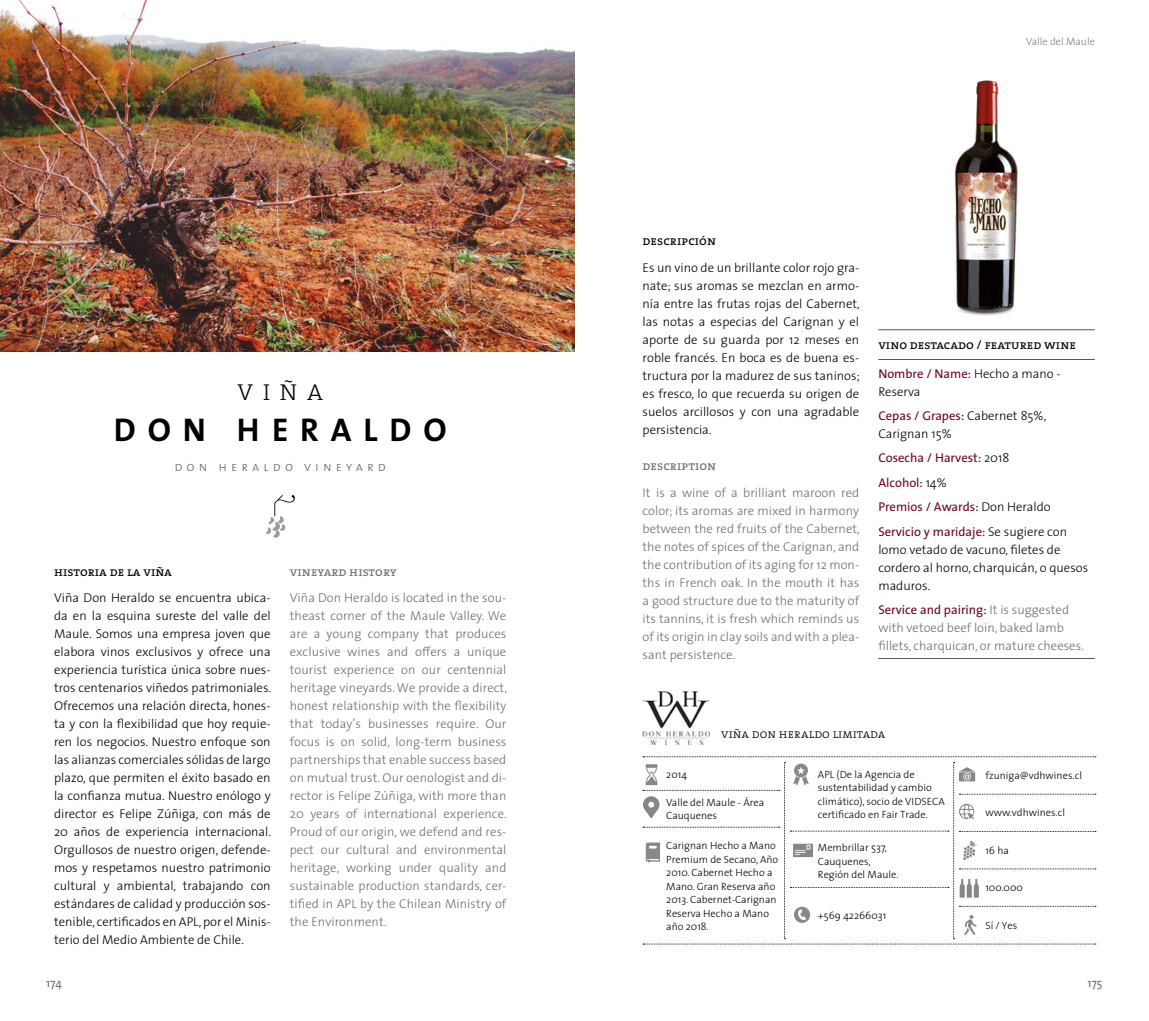
<style>
.page{position:relative;width:1149px;height:1021px;background:#fff}
.page>*{position:absolute;margin:0;border:0;box-sizing:border-box;transform-origin:0 0}
.t1{font:700 33px "The Sans";letter-spacing:.36em;color:#000}
.t2{font:300 23.1px "The Serif";color:#000}
.t3{font:13.5px "The Sans Light Caps";letter-spacing:.3em;color:#706f6f}
.t4{font:300 12.75px/18px "The Sans";color:#000}
.t5{font:300 12.75px/18px "The Sans";color:#706f6f;text-align:justify}
.t6{font:12.75px/24.5px "The Sans";color:#6d0520}
.t7{font:12.75px "The Serif Regular Caps";color:#000}
.t8{font:12.75px "The Serif Regular Caps";color:#706f6f}
.t9{font:12.75px "The Serif Light Caps";color:#000}
.t10{font:12px "The Sans";color:#706f6f}
.t11{font:300 10.5px/13.5px "The Sans";color:#000}
.t12{font:200 10.5px "The Sans";color:#706f6f}
.s1{font-weight:400;color:#6d0520}
.s2{font-weight:300;color:#000}
</style>
<div class="page">
<img style="left:0;top:0;width:574px;height:352px">
<svg style="left:266px;top:495px;width:29px;height:42px"></svg>
<img style="left:954px;top:80px;width:64px;height:236px">
<hr style="left:878px;top:329px;width:216px;height:1px;background:#575756">
<hr style="left:878px;top:359px;width:216px;height:1px;background:#575756">
<hr style="left:878px;top:658px;width:216px;height:1px;background:#575756">
<svg style="left:642px;top:756px;width:453px;height:188px"></svg>
<img style="left:642px;top:691px;width:67px;height:53px">
<h2 class="t2" style="left:237px;top:373px;width:87px">viña</h2>
<h1 class="t1" style="left:114px;top:402px;width:334px">DON HERALDO</h1>
<p class="t3" style="left:174px;top:458px;width:213px">don heraldo vineyard</p>
<p class="t7" style="left:54px;top:561px;width:119px">historia de la viña</p>
<p class="t4" style="left:54px;top:588px;width:218px;text-align:justify">Viña Don Heraldo se encuentra ubica&shy;da en la esquina sureste del valle del Maule. Somos una empresa joven que elabora vinos exclusivos y ofrece una experiencia turística única sobre nues&shy;tros centenarios viñedos patrimoniales.<br>Ofrecemos una relación directa, hones&shy;ta y con la flexibilidad que hoy requie&shy;ren los negocios. Nuestro enfoque son las alianzas comerciales sólidas de largo plazo, que permiten el éxito basado en la confianza mutua. Nuestro enólogo y director es Felipe Zúñiga, con más de 20 años de experiencia internacional.<br>Orgullosos de nuestro origen, defende&shy;mos y respetamos nuestro patrimonio cultural y ambiental, trabajando con estándares de calidad y producción sos&shy;tenible, certificados en APL, por el Minis&shy;terio del Medio Ambiente de Chile.</p>
<p class="t8" style="left:290px;top:561px;width:108px">vineyard history</p>
<p class="t5" style="left:290px;top:588px;width:219px">Viña Don Heraldo is located in the sou&shy;theast corner of the Maule Valley. We are a young company that produces exclusive wines and offers a unique tourist experience on our centennial heritage vineyards. We provide a direct, honest relationship with the flexibility that today’s businesses require. Our focus is on solid, long-term business partnerships that enable success based on mutual trust. Our oenologist and di&shy;rector is Felipe Zúñiga, with more than 20 years of international experience.<br>Proud of our origin, we defend and res&shy;pect our cultural and environmental heritage, working under quality and sustainable production standards, cer&shy;tified in APL by the Chilean Ministry of the Environment.</p>
<p class="t12" style="left:1025px;top:35px;width:70px">Valle del Maule</p>
<p class="t7" style="left:642px;top:230px;width:75px">descripción</p>
<p class="t4" style="left:642px;top:258px;width:219px;text-align:justify">Es un vino de un brillante color rojo gra&shy;nate; sus aromas se mezclan en armo&shy;nía entre las frutas rojas del Cabernet, las notas a especias del Carignan y el aporte de su guarda por 12 meses en roble francés. En boca es de buena es&shy;tructura por la madurez de sus taninos; es fresco, lo que recuerda su origen de suelos arcillosos y con una agradable persistencia.</p>
<p class="t8" style="left:642px;top:455px;width:75px">description</p>
<p class="t5" style="left:642px;top:483px;width:219px">It is a wine of a brilliant maroon red color; its aromas are mixed in harmony between the red fruits of the Cabernet, the notes of spices of the Carignan, and the contribution of its aging for 12 mon&shy;ths in French oak. In the mouth it has a good structure due to the maturity of its tannins, it is fresh which reminds us of its origin in clay soils and with a plea&shy;sant persistence.</p>
<p class="t7" style="left:878px;top:334px;width:199px">vino destacado / featured wine</p>
<p class="t4" style="left:878px;top:364px;width:184px"><span class="s1">Nombre / Name:</span> Hecho a mano -<br>Reserva</p>
<p class="t4" style="left:878px;top:406px;width:169px"><span class="s1">Cepas / Grapes:</span> Cabernet 85%,<br>Carignan 15%</p>
<p class="t6" style="left:878px;top:445px;width:190px">Cosecha / Harvest: <span class="s2">2018<br></span>Alcohol: <span class="s2">14%<br></span>Premios / Awards: <span class="s2">Don Heraldo<br></span>Servicio y maridaje: <span class="s2">Se sugiere con</span></p>
<p class="t4" style="left:878px;top:540px;width:211px">lomo vetado de vacuno, filetes de cordero al horno, charquicán, o quesos maduros.</p>
<p class="t5" style="left:878px;top:600px;width:207px;text-align:left"><span class="s1">Service and pairing:</span> It is suggested with vetoed beef loin, baked lamb fillets, charquican, or mature cheeses.</p>
<p class="t9" style="left:721px;top:723px;width:165px">viña don heraldo limitada</p>
<p class="t11" style="left:666px;top:766px;width:22px">2014</p>
<p class="t11" style="left:666px;top:795px;width:99px">Valle del Maule - Área<br>Cauquenes</p>
<p class="t11" style="left:817px;top:767px;width:128px">APL (De la Agencia de sustentabilidad y cambio climático), socio de VIDSECA certificado en Fair Trade.</p>
<p class="t11" style="left:666px;top:838px;width:113px">Carignan Hecho a Mano<br>Premium de Secano, Año<br>2010. Cabernet Hecho a<br>Mano. Gran Reserva año<br>2013. Cabernet-Carignan<br>Reserva Hecho a Mano año 2018.</p>
<p class="t11" style="left:817px;top:840px;width:82px">Membrillar 537,<br>Cauquenes,<br>Región del Maule.</p>
<p class="t11" style="left:817px;top:908px;width:70px">+569 42266031</p>
<p class="t11" style="left:985px;top:768px;width:98px">fzuniga@vdhwines.cl</p>
<p class="t11" style="left:985px;top:805px;width:81px">www.vdhwines.cl</p>
<p class="t11" style="left:985px;top:843px;width:25px">16 ha</p>
<p class="t11" style="left:985px;top:880px;width:39px">100.000</p>
<p class="t11" style="left:985px;top:918px;width:33px">Sí / Yes</p>
<p class="t10" style="left:46px;top:972px;width:17px">174</p>
<p class="t10" style="left:1086px;top:972px;width:17px">175</p>
</div>
